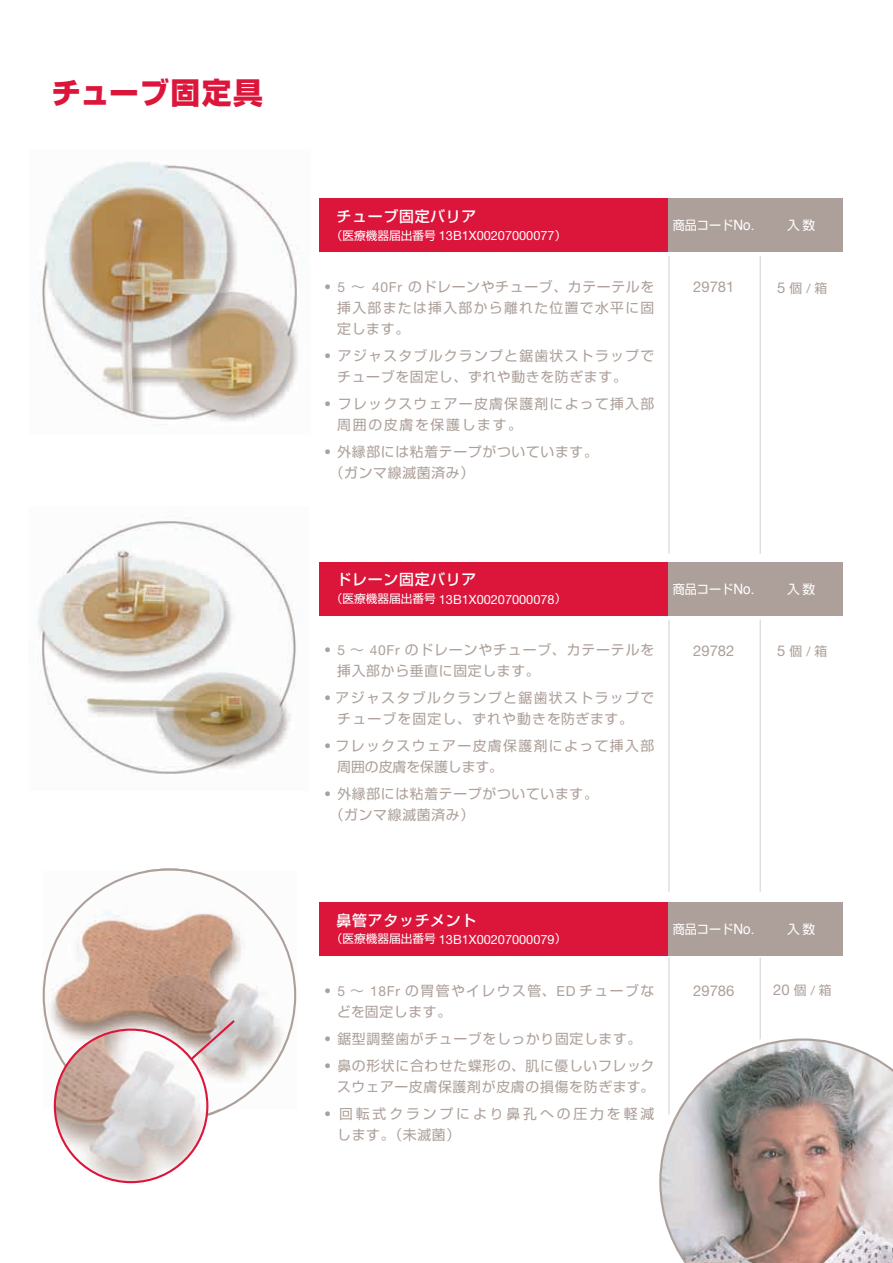
<style>
.page{position:relative;width:893px;height:1263px;background:#fff}
.page>*{position:absolute;margin:0;border:0;box-sizing:border-box;transform-origin:0 0}
.t1{font:800 29.7px "Shin Go Pro";letter-spacing:.03em;color:#dc153b}
.t2{font:500 14.85px "Shin Go Pro";letter-spacing:.05em;color:#fff}
.t3{font:14.85px "Helvetica Neue LT Std";color:#ada09a}
.t4{font:13.8px/21px "Shin Go Pro";letter-spacing:.055em;color:#ada09a}
.t5{font:13.8px/21px "Shin Go Pro";letter-spacing:.105em;color:#ada09a}
.t6{font:13.8px/21px "Shin Go Pro";letter-spacing:.095em;color:#ada09a}
.t7{font:12.75px "Helvetica Neue LT Std";color:#fff}
.t8{font:12.75px "Shin Go Pro";color:#fff;scale:.95 1}
.t9{font:12.75px "Shin Go Pro";color:#ada09a}
.t10{font:12.75px "Shin Go Pro";color:#fff}
.s1{font-family:"Shin Go Pro";font-size:11.7px}
.s2{font-weight:900}
.s3{font-family:"Helvetica Neue LT Std"}
.s4{font-family:"Helvetica";font-size:14.25px}
.s5{font-family:"Helvetica Neue LT Std";font-size:14.85px}
.s6{font-family:"Shin Go Pro";font-size:12.75px}
.s7{font-size:12.75px}
</style>
<div class="page">
<img style="left:37px;top:517px;width:259px;height:257px">
<img style="left:38px;top:161px;width:260px;height:264px">
<div style="left:320px;top:199px;width:348px;height:53px;background:#dc153b"></div>
<div style="left:668px;top:199px;width:92px;height:53px;background:#ada09a"></div>
<div style="left:759px;top:199px;width:83px;height:53px;background:#ada09a"></div>
<div style="left:320px;top:562px;width:348px;height:53px;background:#dc153b"></div>
<div style="left:668px;top:562px;width:92px;height:53px;background:#ada09a"></div>
<div style="left:759px;top:562px;width:83px;height:53px;background:#ada09a"></div>
<div style="left:320px;top:902px;width:348px;height:53px;background:#dc153b"></div>
<div style="left:668px;top:902px;width:92px;height:53px;background:#ada09a"></div>
<div style="left:759px;top:902px;width:83px;height:53px;background:#ada09a"></div>
<hr style="left:668px;top:256px;width:1px;height:298px;background:#ada09a">
<hr style="left:668px;top:619px;width:1px;height:273px;background:#ada09a">
<hr style="left:668px;top:958px;width:1px;height:157px;background:#ada09a">
<hr style="left:760px;top:256px;width:1px;height:298px;background:#ada09a">
<hr style="left:760px;top:619px;width:1px;height:273px;background:#ada09a">
<hr style="left:760px;top:958px;width:1px;height:81px;background:#ada09a">
<img style="left:42px;top:871px;width:254px;height:237px">
<img style="left:55px;top:1030px;width:152px;height:152px">
<svg style="left:189px;top:1018px;width:48px;height:46px;background:#c5aeac"></svg>
<svg style="left:659px;top:1037px;width:234px;height:226px;background:#bcafab"></svg>
<h1 class="t1" style="left:51px;top:69px;width:213px">チューブ固定具</h1>
<p class="t2" style="left:337px;top:204px;width:141px">チューブ固定バリア</p>
<p class="t7" style="left:331px;top:228px;width:237px"><span class="s1">（医療機器届出番号</span> 13B1X00207000077<span class="s1">）</span></p>
<p class="t4" style="left:337px;top:275px;width:319px;text-align:justify;text-indent:-17px"><span class="s2">・</span> <span class="s3">5</span> ～ <span class="s3">40Fr</span> のドレーンやチューブ、カテーテルを挿入部または挿入部から離れた位置で水平に固定します。</p>
<p class="t6" style="left:337px;top:344px;width:318px;text-indent:-16px"><span class="s2">・</span>アジャスタブルクランプと鋸歯状ストラップでチューブを固定し、ずれや動きを防ぎます。</p>
<p class="t6" style="left:337px;top:392px;width:318px;text-indent:-16px"><span class="s2">・</span>フレックスウェアー皮膚保護剤によって挿入部周囲の皮膚を保護します。</p>
<p class="t4" style="left:330px;top:440px;width:270px;text-indent:-9px"><span class="s2">・</span>外縁部には粘着テープがついています。（ガンマ線滅菌済み）</p>
<p class="t8" style="left:673px;top:215px;width:88px">商品コード<span class="s4">No.</span></p>
<p class="t10" style="left:787px;top:215px;width:30px">入数</p>
<p class="t3" style="left:693px;top:278px;width:43px">29781</p>
<p class="t9" style="left:777px;top:277px;width:51px"><span class="s5">5</span> 個 <span class="s3">/</span> 箱</p>
<p class="t2" style="left:337px;top:567px;width:141px">ドレーン固定バリア</p>
<p class="t7" style="left:331px;top:591px;width:237px"><span class="s1">（医療機器届出番号</span> 13B1X00207000078<span class="s1">）</span></p>
<p class="t4" style="left:337px;top:638px;width:318px;text-indent:-16px"><span class="s2">・</span> <span class="s3">5</span> ～ <span class="s3">40Fr</span> のドレーンやチューブ、カテーテルを挿入部から垂直に固定します。</p>
<p class="t5" style="left:321px;top:686px;width:335px;text-align:center"><span class="s2">・</span>アジャスタブルクランプと鋸歯状ストラップでチューブを固定し、ずれや動きを防ぎます。</p>
<p class="t5" style="left:337px;top:734px;width:318px;text-indent:-16px"><span class="s2">・</span>フレックスウェアー皮膚保護剤によって挿入部周囲の皮膚を保護します。</p>
<p class="t4" style="left:330px;top:782px;width:270px;text-indent:-9px"><span class="s2">・</span>外縁部には粘着テープがついています。（ガンマ線滅菌済み）</p>
<p class="t8" style="left:673px;top:578px;width:88px">商品コード<span class="s4">No.</span></p>
<p class="t10" style="left:787px;top:578px;width:30px">入数</p>
<p class="t3" style="left:693px;top:642px;width:43px">29782</p>
<p class="t9" style="left:777px;top:640px;width:51px"><span class="s5">5</span> 個 <span class="s3">/</span> 箱</p>
<p class="t2" style="left:337px;top:908px;width:141px">鼻管アタッチメント</p>
<p class="t7" style="left:331px;top:932px;width:237px"><span class="s1">（医療機器届出番号</span> 13B1X00207000079<span class="s1">）</span></p>
<p class="t5" style="left:337px;top:978px;width:318px;text-indent:-16px"><span class="s2">・</span><span class="s3">5</span> ～ <span class="s3">18Fr</span> の胃管やイレウス管、<span class="s3">ED</span> チューブなどを固定します。</p>
<p class="t4" style="left:321px;top:1023px;width:335px;line-height:27px"><span class="s2">・</span>鋸型調整歯がチューブをしっかり固定します。<span class="s2">・</span>鼻の形状に合わせた蝶形の、肌に優しいフレック</p>
<p class="t4" style="left:321px;top:1071px;width:335px;line-height:27px;text-align:right">スウェアー皮膚保護剤が皮膚の損傷を防ぎます。<span class="s2">・</span>回転式クランプにより鼻孔への圧力を軽減</p>
<p class="t4" style="left:337px;top:1122px;width:125px">します。（未滅菌）</p>
<p class="t8" style="left:673px;top:918px;width:88px">商品コード<span class="s4">No.</span></p>
<p class="t10" style="left:787px;top:918px;width:30px">入数</p>
<p class="t3" style="left:693px;top:982px;width:43px">29786</p>
<p class="t3" style="left:773px;top:981px;width:60px">20 <span class="s6">個</span> <span class="s7">/</span> <span class="s6">箱</span></p>
</div>
